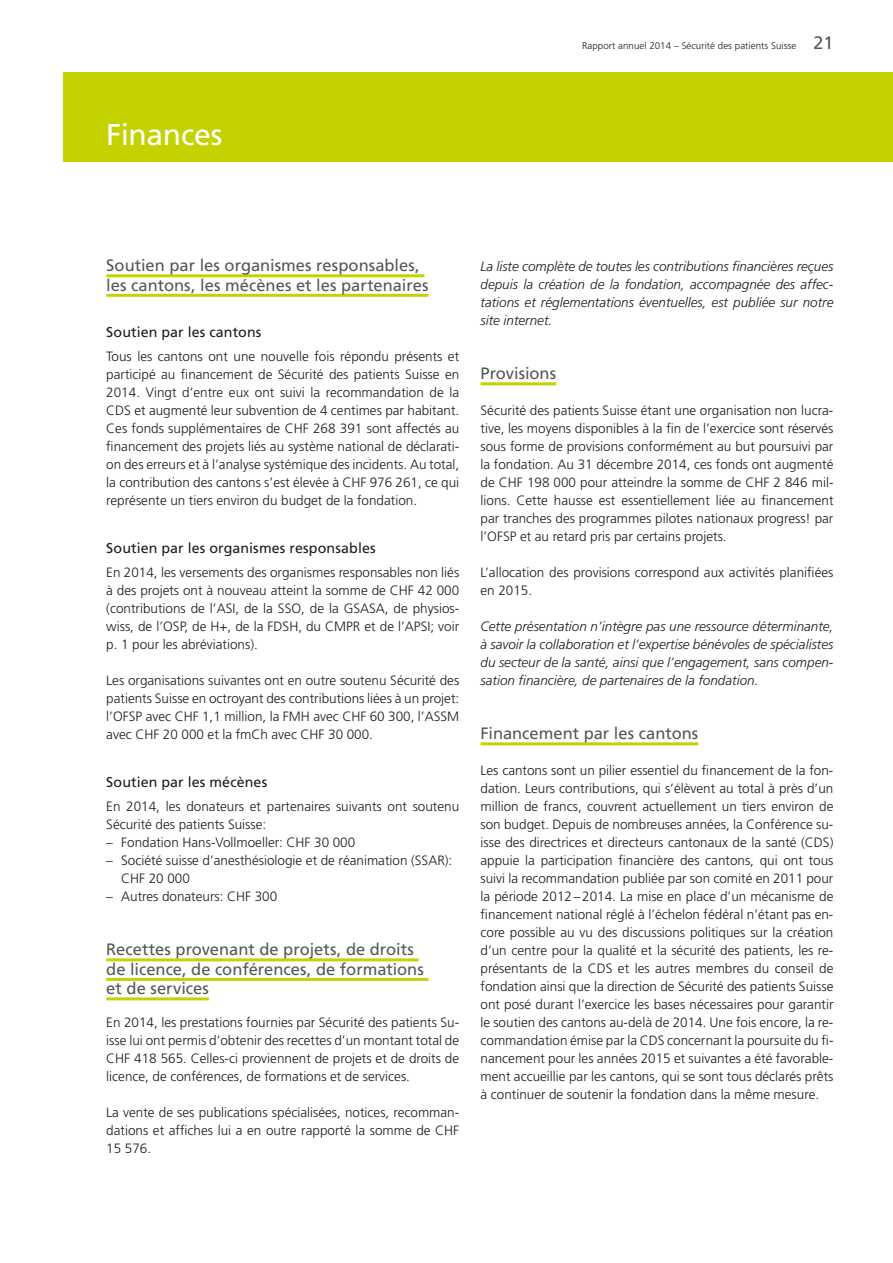
<style>
.page{position:relative;width:893px;height:1263px;background:#fff}
.page>*{position:absolute;margin:0;border:0;box-sizing:border-box;transform-origin:0 0}
.t1{font:30px "Frutiger";letter-spacing:-.01em;color:#fff}
.t2{font:16.5px/19.5px "Frutiger";color:#575756}
.t3{font:14.25px "Frutiger";letter-spacing:.01em;color:#1d1d1b}
.t4{font:300 13.5px/18px "Frutiger";color:#1d1d1b;text-align:justify}
.t5{font:italic 300 13.5px/18px "Frutiger";color:#1d1d1b;text-align:justify}
.t6{font:300 9.75px "Frutiger";letter-spacing:.005em;color:#1d1d1b}
.s1{font-weight:400;font-size:18px;color:#575756}
</style>
<div class="page">
<div style="left:64px;top:72px;width:829px;height:90px;background:#c4d200"></div>
<hr style="left:106px;top:274px;width:318px;height:3px;background:#c4d200">
<hr style="left:106px;top:294px;width:322px;height:3px;background:#c4d200">
<hr style="left:106px;top:958px;width:312px;height:3px;background:#c4d200">
<hr style="left:106px;top:978px;width:322px;height:3px;background:#c4d200">
<hr style="left:106px;top:997px;width:103px;height:3px;background:#c4d200">
<hr style="left:480px;top:382px;width:76px;height:3px;background:#c4d200">
<hr style="left:480px;top:742px;width:218px;height:3px;background:#c4d200">
<h1 class="t1" style="left:106px;top:117px;width:118px">Finances</h1>
<p class="t6" style="left:582px;top:40px;width:253px">Rapport annuel 2014 – Sécurité des patients Suisse <span class="s1">21</span></p>
<p class="t2" style="left:106px;top:256px;width:324px">Soutien par les organismes responsables, les cantons, les mécènes et les partenaires</p>
<p class="t3" style="left:106px;top:324px;width:157px">Soutien par les cantons</p>
<p class="t4" style="left:106px;top:348px;width:354px">Tous les cantons ont une nouvelle fois répondu présents et participé au financement de Sécurité des patients Suisse en 2014. Vingt d’entre eux ont suivi la recommandation de la CDS et augmenté leur subvention de 4 centimes par habitant.<br>Ces fonds supplémentaires de CHF 268 391 sont affectés au financement des projets liés au système national de déclarati&shy;on des erreurs et à l’analyse systémique des incidents. Au total, la contribution des cantons s’est élevée à CHF 976 261, ce qui représente un tiers environ du budget de la fondation.</p>
<p class="t3" style="left:106px;top:540px;width:271px">Soutien par les organismes responsables</p>
<p class="t4" style="left:106px;top:564px;width:354px">En 2014, les versements des organismes responsables non liés à des projets ont à nouveau atteint la somme de CHF 42 000 (contributions de l’ASI, de la SSO, de la GSASA, de physios&shy;wiss, de l’OSP, de H+, de la FDSH, du CMPR et de l’APSI; voir p. 1 pour les abréviations).</p>
<p class="t4" style="left:106px;top:672px;width:354px">Les organisations suivantes ont en outre soutenu Sécurité des patients Suisse en octroyant des contributions liées à un projet: l’OFSP avec CHF 1,1 million, la FMH avec CHF 60 300, l’ASSM avec CHF 20 000 et la fmCh avec CHF 30 000.</p>
<p class="t3" style="left:106px;top:774px;width:163px">Soutien par les mécènes</p>
<p class="t4" style="left:106px;top:798px;width:354px">En 2014, les donateurs et partenaires suivants ont soutenu<br>Sécurité des patients Suisse:</p>
<p class="t4" style="left:106px;top:834px;width:250px">– Fondation Hans-Vollmoeller: CHF 30 000</p>
<p class="t4" style="left:121px;top:852px;width:333px;text-indent:-15px">– Société suisse d’anesthésiologie et de réanimation (SSAR):<br>CHF 20 000</p>
<p class="t4" style="left:106px;top:888px;width:172px">– Autres donateurs: CHF 300</p>
<p class="t2" style="left:106px;top:940px;width:319px">Recettes provenant de projets, de droits de licence, de conférences, de formations et de services</p>
<p class="t4" style="left:106px;top:1014px;width:354px">En 2014, les prestations fournies par Sécurité des patients Su&shy;isse lui ont permis d’obtenir des recettes d’un montant total de CHF 418 565. Celles-ci proviennent de projets et de droits de licence, de conférences, de formations et de services.</p>
<p class="t4" style="left:106px;top:1104px;width:354px">La vente de ses publications spécialisées, notices, recomman&shy;dations et affiches lui a en outre rapporté la somme de CHF 15 576.</p>
<p class="t5" style="left:480px;top:258px;width:354px">La liste complète de toutes les contributions financières reçues depuis la création de la fondation, accompagnée des affec&shy;tations et réglementations éventuelles, est publiée sur notre site internet.</p>
<p class="t2" style="left:480px;top:364px;width:77px">Provisions</p>
<p class="t4" style="left:480px;top:402px;width:354px">Sécurité des patients Suisse étant une organisation non lucra&shy;tive, les moyens disponibles à la fin de l’exercice sont réservés sous forme de provisions conformément au but poursuivi par la fondation. Au 31 décembre 2014, ces fonds ont augmenté de CHF 198 000 pour atteindre la somme de CHF 2 846 mil&shy;lions. Cette hausse est essentiellement liée au financement par tranches des programmes pilotes nationaux progress! par l’OFSP et au retard pris par certains projets.</p>
<p class="t4" style="left:480px;top:564px;width:354px">L’allocation des provisions correspond aux activités planifiées en 2015.</p>
<p class="t5" style="left:480px;top:618px;width:354px">Cette présentation n’intègre pas une ressource déterminante, à savoir la collaboration et l’expertise bénévoles de spécialistes du secteur de la santé, ainsi que l’engagement, sans compen&shy;sation financière, de partenaires de la fondation.</p>
<p class="t2" style="left:480px;top:724px;width:219px">Financement par les cantons</p>
<p class="t4" style="left:480px;top:762px;width:354px">Les cantons sont un pilier essentiel du financement de la fon&shy;dation. Leurs contributions, qui s’élèvent au total à près d’un million de francs, couvrent actuellement un tiers environ de son budget. Depuis de nombreuses années, la Conférence su&shy;isse des directrices et directeurs cantonaux de la santé (CDS) appuie la participation financière des cantons, qui ont tous suivi la recommandation publiée par son comité en 2011 pour la période 2012–2014. La mise en place d’un mécanisme de financement national réglé à l’échelon fédéral n’étant pas en&shy;core possible au vu des discussions politiques sur la création d’un centre pour la qualité et la sécurité des patients, les re&shy;présentants de la CDS et les autres membres du conseil de fondation ainsi que la direction de Sécurité des patients Suisse ont posé durant l’exercice les bases nécessaires pour garantir le soutien des cantons au-delà de 2014. Une fois encore, la re&shy;commandation émise par la CDS concernant la poursuite du fi&shy;nancement pour les années 2015 et suivantes a été favorable&shy;ment accueillie par les cantons, qui se sont tous déclarés prêts à continuer de soutenir la fondation dans la même mesure.</p>
</div>
